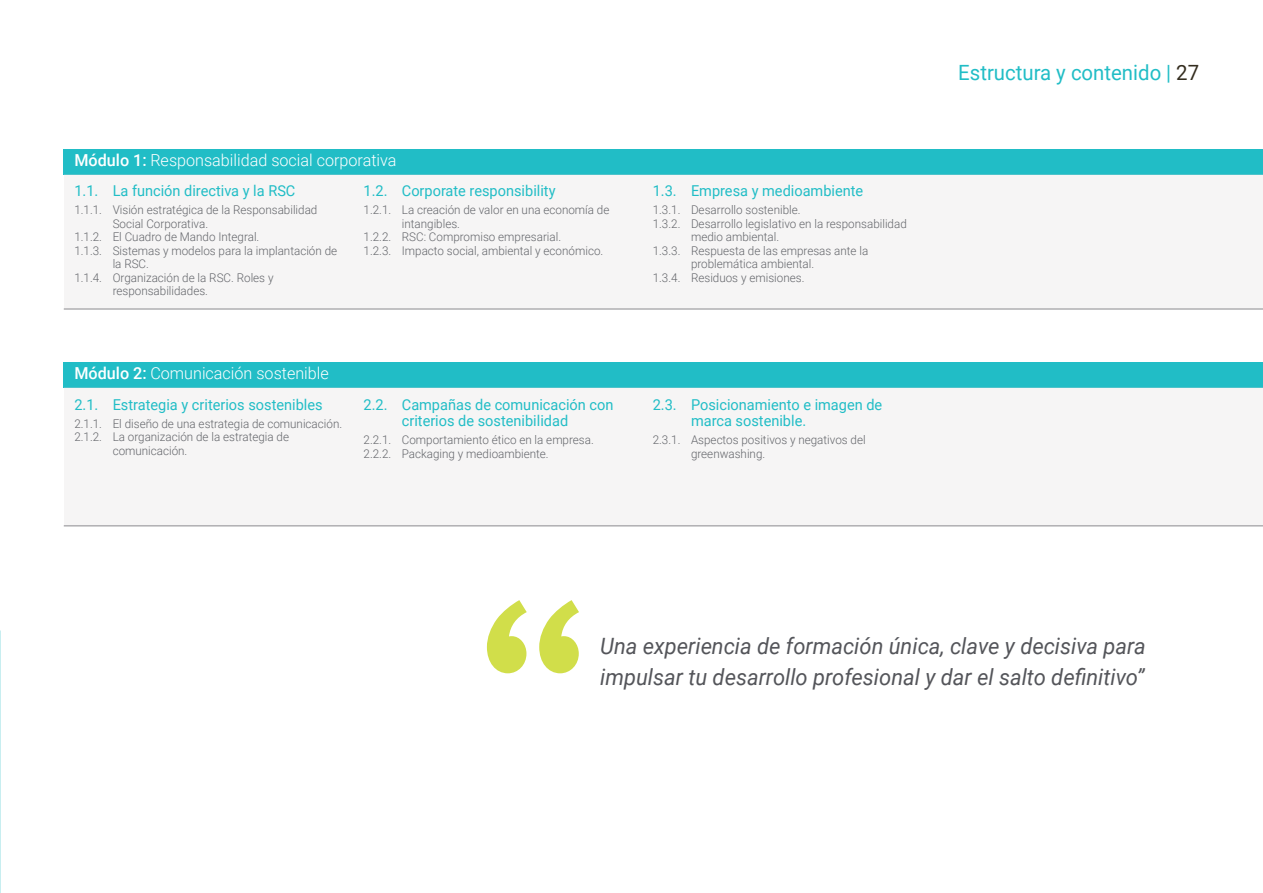
<style>
.page{position:relative;width:1263px;height:893px;background:#fff}
.page>*{position:absolute;margin:0;border:0;box-sizing:border-box;transform-origin:0 0}
.Destacados{font:italic 22.5px/31.5px "Roboto";color:#54555a}
.Sección___Pag{font:21px "Roboto";color:#21bdc6}
.t1{font:300 16.5px "Roboto";color:#fff}
.Tema{font:15px/16.5px "Roboto";color:#21bdc6;text-align:center}
.Temario{font:300 12px/13.5px "Roboto";color:#63656a}
.s1{font-weight:500}
.s2{color:#342d1f}
</style>
<div class="page">
<div style="left:64px;top:362px;width:1199px;height:26px;background:#21bdc6"></div>
<div style="left:64px;top:388px;width:1199px;height:138px;background:#f6f5f5"></div>
<div style="left:64px;top:149px;width:1199px;height:25px;background:#21bdc6"></div>
<div style="left:64px;top:174px;width:1199px;height:135px;background:#f6f5f5"></div>
<hr style="left:64px;top:309px;width:1199px;height:1px;background:#8a8a8e">
<hr style="left:64px;top:526px;width:1199px;height:1px;background:#8a8a8e">
<svg style="left:487px;top:600px;width:92px;height:73px"></svg>
<p class="t1" style="left:74px;top:148px;width:324px"><span class="s1">Módulo 1:</span> Responsabilidad social corporativa</p>
<p class="Tema" style="left:74px;top:182px;width:223px">1.1. La función directiva y la RSC</p>
<p class="Temario" style="left:113px;top:203px;width:206px;text-indent:-38px">1.1.1. Visión estratégica de la Responsabilidad<br>Social Corporativa.</p>
<p class="Temario" style="left:74px;top:230px;width:186px">1.1.2. El Cuadro de Mando Integral.</p>
<p class="Temario" style="left:113px;top:243px;width:226px;text-indent:-38px">1.1.3. Sistemas y modelos para la implantación de la RSC.</p>
<p class="Temario" style="left:113px;top:270px;width:162px;text-indent:-38px">1.1.4. Organización de la RSC. Roles y responsabilidades.</p>
<p class="Tema" style="left:364px;top:182px;width:193px">1.2. Corporate responsibility</p>
<p class="Temario" style="left:402px;top:203px;width:209px;text-indent:-38px">1.2.1. La creación de valor en una economía de intangibles.</p>
<p class="Temario" style="left:364px;top:230px;width:199px">1.2.2. RSC: Compromiso empresarial.</p>
<p class="Temario" style="left:364px;top:243px;width:241px">1.2.3. Impacto social, ambiental y económico.</p>
<p class="t1" style="left:74px;top:362px;width:256px"><span class="s1">Módulo 2:</span> Comunicación sostenible</p>
<p class="Tema" style="left:74px;top:396px;width:250px">2.1. Estrategia y criterios sostenibles</p>
<p class="Temario" style="left:74px;top:416px;width:269px">2.1.1. El diseño de una estrategia de comunicación.</p>
<p class="Temario" style="left:113px;top:430px;width:178px;text-indent:-38px">2.1.2. La organización de la estrategia de comunicación.</p>
<p class="Tema" style="left:364px;top:396px;width:251px">2.2. Campañas de comunicación con criterios de sostenibilidad</p>
<p class="Temario" style="left:364px;top:433px;width:232px">2.2.1. Comportamiento ético en la empresa.</p>
<p class="Temario" style="left:364px;top:446px;width:187px">2.2.2. Packaging y medioambiente.</p>
<p class="Tema" style="left:653px;top:182px;width:212px">1.3. Empresa y medioambiente</p>
<p class="Temario" style="left:653px;top:203px;width:149px">1.3.1. Desarrollo sostenible.</p>
<p class="Temario" style="left:691px;top:216px;width:217px;text-indent:-38px">1.3.2. Desarrollo legislativo en la responsabilidad medio ambiental.</p>
<p class="Temario" style="left:691px;top:243px;width:179px;text-indent:-38px">1.3.3. Respuesta de las empresas ante la problemática ambiental.</p>
<p class="Temario" style="left:653px;top:270px;width:153px">1.3.4. Residuos y emisiones.</p>
<p class="Tema" style="left:691px;top:396px;width:193px;text-align:left;text-indent:-38px">2.3. Posicionamiento e imagen de marca sostenible.</p>
<p class="Temario" style="left:691px;top:433px;width:176px;text-indent:-38px">2.3.1. Aspectos positivos y negativos del greenwashing.</p>
<p class="Sección___Pag" style="left:958px;top:57px;width:242px">Estructura y contenido | <span class="s2">27</span></p>
<p class="Destacados" style="left:600px;top:629px;width:547px">Una experiencia de formación única, clave y decisiva para impulsar tu desarrollo profesional y dar el salto definitivo”</p>
</div>
